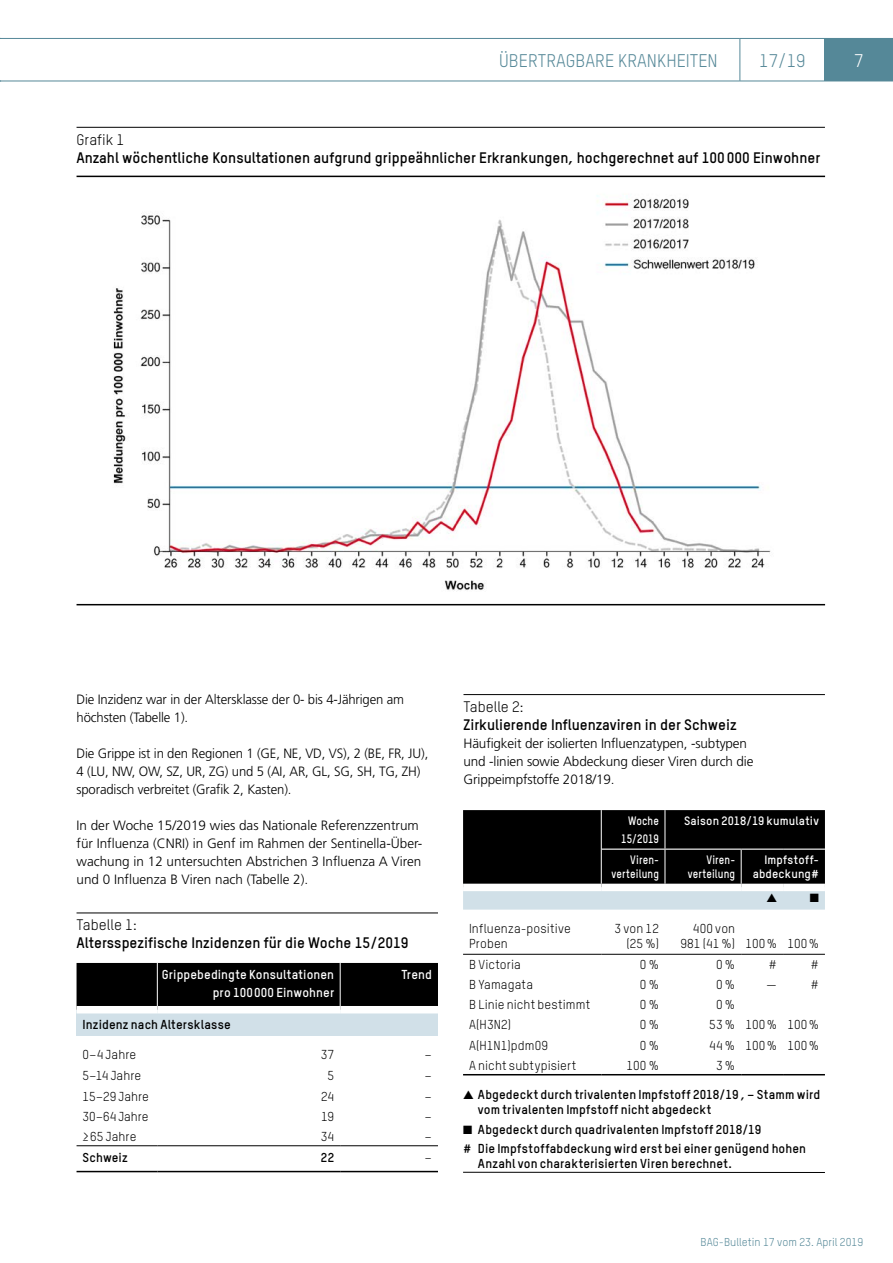
<style>
.page{position:relative;width:893px;height:1263px;background:#fff}
.page>*{position:absolute;margin:0;border:0;box-sizing:border-box;transform-origin:0 0}
.t1{font:18px "TSTAR";color:#558898}
.t2{font:18px "TSTAR";color:#fff}
.GT_CaptionTableAtTop{font:700 15px/18px "TSTAR";color:#000}
.Text_Inhalte_Lauftext_Normal{font:300 13.5px/18px "Frutiger";color:#000}
.GT_CaptionTableAtTop-2{font:300 13.5px/18px "Frutiger";letter-spacing:-.01em;color:#000}
.Tabellen_Tabelle_Legende_unten{font:700 12.75px/15px "TSTAR";letter-spacing:.01em;color:#000}
.Tabellen_Tabelle_Links{font:12.75px/15px "TSTAR";letter-spacing:.01em;color:#000}
.Tabellen_Tabelle_Kopf_Rechts{font:700 12.75px "TSTAR";letter-spacing:.01em;color:#fff}
.Tabellen_Tabellen_Rechts{font:12.75px/15px "TSTAR";letter-spacing:.01em;color:#000;text-align:right}
.Tabellen_Tabelle_Zwischentitel_Links{font:700 12.75px "TSTAR";letter-spacing:.01em;color:#000}
.Tabellen_Tabelle_Kopf_Links{font:700 12px/13.5px "TSTAR";letter-spacing:.01em;color:#fff;text-align:right;scale:.88 1}
.Tabellen_Tabelle_Kopf_Links-2{font:700 12px/13.5px "TSTAR";letter-spacing:.01em;color:#fff;text-align:right}
.Tabellen_Tabelle_Zwischentitel_Links-2{font:12px "Zapf Dingbats Std";color:#000}
.t3{font:11.25px "TSTAR";color:#558898}
.s1{font-weight:400}
</style>
<div class="page">
<div style="left:825px;top:38px;width:68px;height:43px;background:#558898"></div>
<hr style="left:0;top:38px;width:740px;height:1px;background:#558898">
<hr style="left:740px;top:38px;width:85px;height:1px;background:#558898">
<hr style="left:740px;top:39px;width:1px;height:42px;background:#558898">
<hr style="left:0;top:81px;width:740px;height:1px;background:#558898">
<hr style="left:740px;top:81px;width:85px;height:1px;background:#558898">
<hr style="left:825px;top:81px;width:68px;height:1px;background:#558898">
<hr style="left:77px;top:176px;width:748px;height:1px;background:#000">
<hr style="left:77px;top:604px;width:748px;height:1px;background:#000">
<div style="left:77px;top:963px;width:361px;height:43px;background:#000"></div>
<div style="left:77px;top:1010px;width:361px;height:26px;background:#d1e0e8"></div>
<svg style="left:77px;top:1146px;width:361px;height:25px"></svg>
<hr style="left:77px;top:1145px;width:80px;height:1px;background:#000">
<hr style="left:157px;top:1145px;width:183px;height:1px;background:#000">
<hr style="left:340px;top:1145px;width:98px;height:1px;background:#000">
<hr style="left:157px;top:963px;width:1px;height:43px;background:#fff">
<hr style="left:340px;top:963px;width:1px;height:43px;background:#fff">
<hr style="left:77px;top:1171px;width:80px;height:1px;background:#000">
<hr style="left:157px;top:1171px;width:183px;height:1px;background:#000">
<hr style="left:340px;top:1171px;width:98px;height:1px;background:#000">
<div style="left:77px;top:1006px;width:80px;height:7px;background:#fff"></div>
<div style="left:157px;top:1006px;width:183px;height:7px;background:#fff"></div>
<div style="left:340px;top:1006px;width:98px;height:7px;background:#fff"></div>
<hr style="left:77px;top:913px;width:361px;height:1px;background:#000">
<hr style="left:463px;top:694px;width:362px;height:1px;background:#000">
<img style="left:113px;top:195px;width:658px;height:396px">
<hr style="left:77px;top:127px;width:748px;height:1px;background:#000">
<hr style="left:463px;top:954px;width:138px;height:1px;background:#000">
<hr style="left:601px;top:954px;width:64px;height:1px;background:#000">
<hr style="left:741px;top:954px;width:42px;height:1px;background:#000">
<hr style="left:665px;top:954px;width:76px;height:1px;background:#000">
<hr style="left:783px;top:954px;width:42px;height:1px;background:#000">
<hr style="left:463px;top:1074px;width:138px;height:1px;background:#000">
<hr style="left:601px;top:1074px;width:64px;height:1px;background:#000">
<hr style="left:665px;top:1074px;width:76px;height:1px;background:#000">
<hr style="left:741px;top:1074px;width:42px;height:1px;background:#000">
<hr style="left:783px;top:1074px;width:42px;height:1px;background:#000">
<hr style="left:463px;top:1172px;width:362px;height:1px;background:#000">
<svg style="left:463px;top:810px;width:362px;height:100px;background:#3d4042"></svg>
<h1 class="t1" style="left:499px;top:50px;width:220px">ÜBERTRAGBARE KRANKHEITEN</h1>
<h1 class="t1" style="left:759px;top:49px;width:48px">17/19</h1>
<h1 class="t2" style="left:854px;top:49px;width:11px">7</h1>
<p class="GT_CaptionTableAtTop" style="left:77px;top:130px;width:745px"><span class="s1">Grafik 1<br></span>Anzahl wöchentliche Konsultationen aufgrund grippeähnlicher Erkrankungen, hochgerechnet auf 100000 Einwohner</p>
<p class="Text_Inhalte_Lauftext_Normal" style="left:77px;top:690px;width:329px">Die Inzidenz war in der Altersklasse der 0- bis 4-Jährigen am höchsten (Tabelle 1).</p>
<p class="Text_Inhalte_Lauftext_Normal" style="left:77px;top:744px;width:353px">Die Grippe ist in den Regionen 1 (GE, NE, VD, VS), 2 (BE, FR, JU),<br>4 (LU, NW, OW, SZ, UR, ZG) und 5 (AI, AR, GL, SG, SH, TG, ZH) sporadisch verbreitet (Grafik 2, Kasten).</p>
<p class="Text_Inhalte_Lauftext_Normal" style="left:77px;top:816px;width:347px">In der Woche 15/2019 wies das Nationale Referenzzentrum für Influenza (CNRI) in Genf im Rahmen der Sentinella-Über&shy;wachung in 12 untersuchten Abstrichen 3 Influenza A Viren und 0 Influenza B Viren nach (Tabelle 2).</p>
<p class="Tabellen_Tabelle_Kopf_Links" style="left:628px;top:814px;width:37px">Woche</p>
<p class="GT_CaptionTableAtTop" style="left:463px;top:697px;width:275px"><span class="s1">Tabelle 2:<br></span>Zirkulierende Influenzaviren in der Schweiz</p>
<p class="GT_CaptionTableAtTop-2" style="left:463px;top:734px;width:292px">Häufigkeit der isolierten Influenzatypen, -subtypen und -linien sowie Abdeckung dieser Viren durch die<br>Grippeimpfstoffe 2018/19.</p>
<p class="Tabellen_Tabelle_Kopf_Links-2" style="left:684px;top:814px;width:136px">Saison 2018/19 kumulativ</p>
<p class="Tabellen_Tabelle_Kopf_Links" style="left:621px;top:832px;width:44px">15/2019</p>
<p class="Tabellen_Tabelle_Kopf_Links" style="left:612px;top:853px;width:55px">Viren&shy;verteilung</p>
<p class="Tabellen_Tabelle_Kopf_Links" style="left:688px;top:853px;width:55px">Viren&shy;verteilung</p>
<p class="Tabellen_Tabelle_Kopf_Links-2" style="left:753px;top:853px;width:68px">Impfstoff&shy;abdeckung#</p>
<p class="Tabellen_Tabelle_Zwischentitel_Links-2" style="left:810px;top:892px;width:11px">■</p>
<p class="GT_CaptionTableAtTop" style="left:77px;top:915px;width:333px"><span class="s1">Tabelle 1:<br></span>Altersspezifische Inzidenzen für die Woche 15/2019</p>
<p class="Tabellen_Tabelle_Kopf_Rechts" style="left:162px;top:966px;width:174px">Grippebedingte Konsultationen</p>
<p class="Tabellen_Tabelle_Kopf_Rechts" style="left:213px;top:984px;width:123px">pro 100000 Einwohner</p>
<p class="Tabellen_Tabelle_Kopf_Rechts" style="left:401px;top:966px;width:32px">Trend</p>
<p class="Tabellen_Tabelle_Zwischentitel_Links" style="left:83px;top:1017px;width:150px">Inzidenz nach Altersklasse</p>
<p class="Tabellen_Tabelle_Links" style="left:83px;top:1047px;width:55px">0–4 Jahre</p>
<p class="Tabellen_Tabellen_Rechts" style="left:321px;top:1047px;width:15px">37</p>
<p class="Tabellen_Tabellen_Rechts" style="left:424px;top:1047px;width:9px">–</p>
<p class="Tabellen_Tabelle_Links" style="left:83px;top:1068px;width:60px">5–14 Jahre</p>
<p class="Tabellen_Tabellen_Rechts" style="left:328px;top:1068px;width:8px">5</p>
<p class="Tabellen_Tabellen_Rechts" style="left:424px;top:1068px;width:9px">–</p>
<p class="Tabellen_Tabelle_Links" style="left:83px;top:1088px;width:68px">15–29 Jahre</p>
<p class="Tabellen_Tabellen_Rechts" style="left:321px;top:1088px;width:14px">24</p>
<p class="Tabellen_Tabellen_Rechts" style="left:424px;top:1088px;width:9px">–</p>
<p class="Tabellen_Tabelle_Links" style="left:83px;top:1108px;width:68px">30–64 Jahre</p>
<p class="Tabellen_Tabellen_Rechts" style="left:321px;top:1108px;width:15px">19</p>
<p class="Tabellen_Tabellen_Rechts" style="left:424px;top:1108px;width:9px">–</p>
<p class="Tabellen_Tabelle_Links" style="left:83px;top:1128px;width:55px">≥65 Jahre</p>
<p class="Tabellen_Tabellen_Rechts" style="left:321px;top:1128px;width:15px">34</p>
<p class="Tabellen_Tabellen_Rechts" style="left:424px;top:1128px;width:9px">–</p>
<p class="Tabellen_Tabelle_Zwischentitel_Links" style="left:83px;top:1149px;width:47px">Schweiz</p>
<p class="Tabellen_Tabelle_Zwischentitel_Links" style="left:321px;top:1149px;width:15px">22</p>
<p class="Tabellen_Tabellen_Rechts" style="left:424px;top:1149px;width:9px">–</p>
<p class="Tabellen_Tabelle_Links" style="left:469px;top:921px;width:103px">Influenza-positive<br>Proben</p>
<p class="Tabellen_Tabellen_Rechts" style="left:615px;top:921px;width:46px">3 von 12 (25 %)</p>
<p class="Tabellen_Tabellen_Rechts" style="left:680px;top:921px;width:56px">400 von<br>981 (41 %)</p>
<p class="Tabellen_Tabellen_Rechts" style="left:746px;top:936px;width:33px">100%</p>
<p class="Tabellen_Tabellen_Rechts" style="left:787px;top:936px;width:33px">100%</p>
<p class="Tabellen_Tabelle_Links" style="left:469px;top:957px;width:53px">B Victoria</p>
<p class="Tabellen_Tabelle_Links" style="left:640px;top:957px;width:21px">0 %</p>
<p class="Tabellen_Tabelle_Links" style="left:716px;top:957px;width:21px">0 %</p>
<p class="Tabellen_Tabelle_Links" style="left:768px;top:957px;width:10px">#</p>
<p class="Tabellen_Tabelle_Links" style="left:810px;top:957px;width:10px">#</p>
<p class="Tabellen_Tabelle_Links" style="left:469px;top:977px;width:65px">B Yamagata</p>
<p class="Tabellen_Tabelle_Links" style="left:640px;top:977px;width:21px">0 %</p>
<p class="Tabellen_Tabelle_Links" style="left:716px;top:977px;width:21px">0 %</p>
<p class="Tabellen_Tabelle_Links" style="left:766px;top:977px;width:12px">—</p>
<p class="Tabellen_Tabelle_Links" style="left:810px;top:977px;width:10px">#</p>
<p class="Tabellen_Tabelle_Links" style="left:469px;top:997px;width:123px">B Linie nicht bestimmt</p>
<p class="Tabellen_Tabelle_Links" style="left:640px;top:997px;width:21px">0 %</p>
<p class="Tabellen_Tabelle_Links" style="left:716px;top:997px;width:21px">0 %</p>
<p class="Tabellen_Tabelle_Links" style="left:469px;top:1017px;width:44px">A(H3N2)</p>
<p class="Tabellen_Tabelle_Links" style="left:640px;top:1017px;width:21px">0 %</p>
<p class="Tabellen_Tabelle_Links" style="left:709px;top:1017px;width:28px">53 %</p>
<p class="Tabellen_Tabelle_Links" style="left:746px;top:1017px;width:33px">100%</p>
<p class="Tabellen_Tabelle_Links" style="left:787px;top:1017px;width:33px">100%</p>
<p class="Tabellen_Tabelle_Links" style="left:469px;top:1037px;width:80px">A(H1N1)pdm09</p>
<p class="Tabellen_Tabelle_Links" style="left:640px;top:1037px;width:21px">0 %</p>
<p class="Tabellen_Tabelle_Links" style="left:709px;top:1037px;width:27px">44 %</p>
<p class="Tabellen_Tabelle_Links" style="left:746px;top:1037px;width:33px">100%</p>
<p class="Tabellen_Tabelle_Links" style="left:787px;top:1037px;width:33px">100%</p>
<p class="Tabellen_Tabelle_Links" style="left:469px;top:1057px;width:109px">A nicht subtypisiert</p>
<p class="Tabellen_Tabelle_Links" style="left:627px;top:1057px;width:34px">100 %</p>
<p class="Tabellen_Tabelle_Links" style="left:716px;top:1057px;width:21px">3 %</p>
<p class="Tabellen_Tabelle_Legende_unten" style="left:478px;top:1087px;width:344px;text-indent:-15px">▲ Abgedeckt durch trivalenten Impfstoff 2018/19 , – Stamm wird vom trivalenten Impfstoff nicht abgedeckt</p>
<p class="Tabellen_Tabelle_Legende_unten" style="left:463px;top:1121px;width:300px">■ Abgedeckt durch quadrivalenten Impfstoff 2018/19</p>
<p class="Tabellen_Tabelle_Legende_unten" style="left:478px;top:1140px;width:330px;text-indent:-15px"># Die Impfstoffabdeckung wird erst bei einer genügend hohen<br>Anzahl von charakterisierten Viren berechnet.</p>
<p class="t3" style="left:700px;top:1235px;width:164px">BAG-Bulletin 17 vom 23. April 2019</p>
</div>
